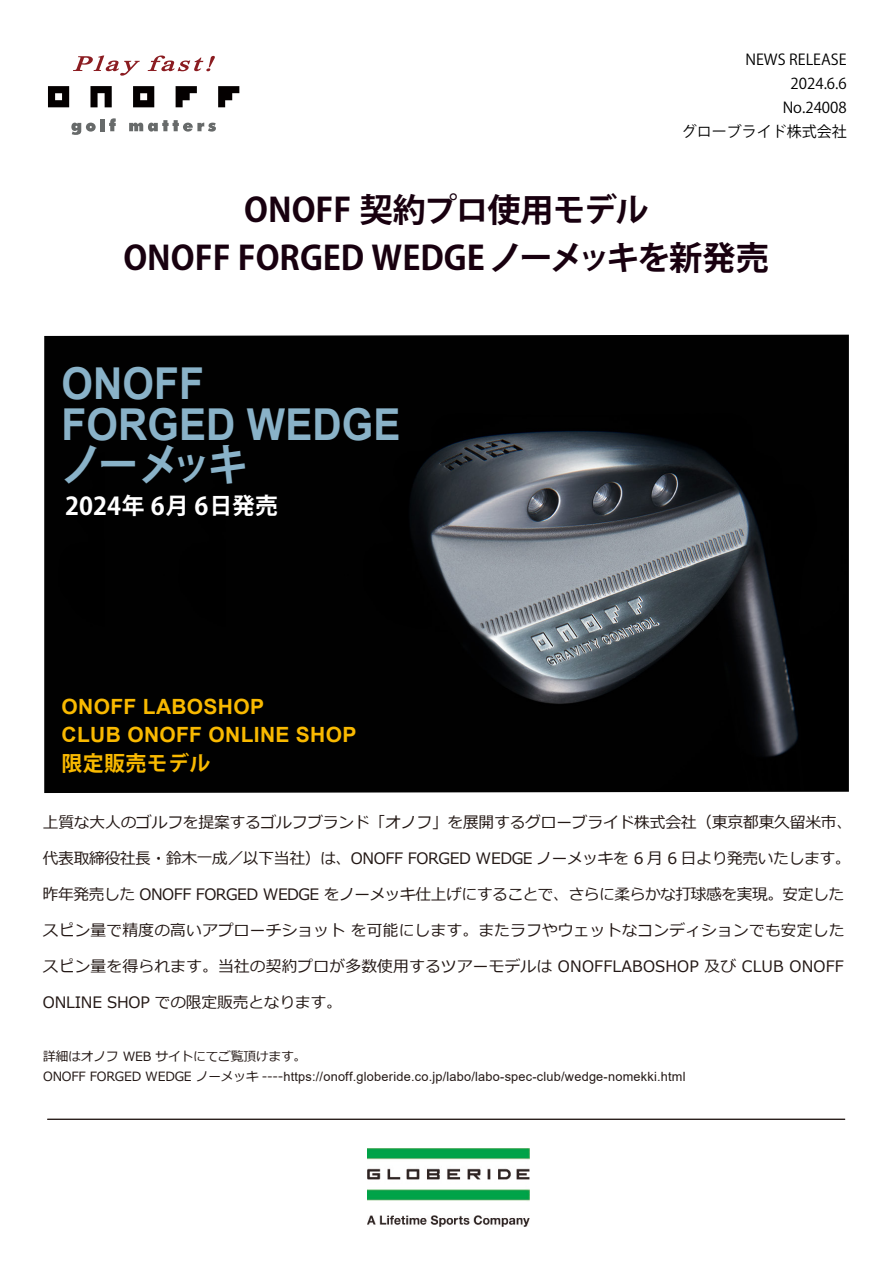
<style>
.page{position:relative;width:893px;height:1263px;background:#fff}
.page>*{position:absolute;margin:0;border:0;box-sizing:border-box;transform-origin:0 0}
.t1{font:700 43.95px/40.7px "Arial";color:#89b2c8;scale:.92 1}
.t2{font:700 43.95px "Koz Go Pr 6 N";letter-spacing:-.1em;color:#89b2c8;scale:.92 1}
.t3{font:700 33px/48px "Koz Go Pr 6 N";color:#18000f;text-align:center}
.t4{font:700 24.45px "Koz Go Pr 6 N";color:#fff}
.t5{font:700 21px/28.5px "Arial";letter-spacing:.015em;color:#f9b900}
.t6{font:700 21px "Koz Go Pr 6 N";letter-spacing:.015em;color:#f9b900}
.t7{font:15.75px "Meiryo";letter-spacing:-.01em;color:#231815}
.t8{font:15.75px "Meiryo";letter-spacing:.01em;color:#231815}
.t9{font:15.75px "Meiryo";letter-spacing:-.03em;color:#231815}
.t10{font:15px/24px "Koz Go Pr 6 N";color:#000;text-align:right}
.t11{font:12.75px "Arial";letter-spacing:.015em;color:#231815}
.t12{font:12.75px "Meiryo";letter-spacing:-.015em;color:#231815}
.s1{font-size:22.8px}
.s2{font-family:"Meiryo"}
</style>
<div class="page">
<img style="left:367px;top:1149px;width:162px;height:77px">
<hr style="left:47px;top:1119px;width:798px;height:1px;background:#221714">
<svg style="left:176px;top:86px;width:21px;height:21px"></svg>
<svg style="left:218px;top:86px;width:21px;height:21px"></svg>
<svg style="left:90px;top:86px;width:22px;height:21px"></svg>
<svg style="left:133px;top:86px;width:21px;height:21px"></svg>
<svg style="left:48px;top:86px;width:21px;height:21px"></svg>
<svg style="left:71px;top:123px;width:25px;height:12px"></svg>
<div style="left:100px;top:119px;width:5px;height:12px;background:#676a6a"></div>
<svg style="left:109px;top:118px;width:7px;height:13px"></svg>
<svg style="left:129px;top:120px;width:87px;height:12px"></svg>
<svg style="left:73px;top:56px;width:67px;height:20px"></svg>
<svg style="left:148px;top:56px;width:67px;height:16px"></svg>
<img style="left:44px;top:335px;width:805px;height:458px">
<p class="t10" style="left:682px;top:48px;width:166px">NEWS RELEASE<br>2024.6.6<br>No.24008<br>グローブライド株式会社</p>
<h2 class="t3" style="left:123px;top:187px;width:647px">ONOFF 契約プロ使用モデル<br>ONOFF FORGED WEDGE ノーメッキを新発売</h2>
<h1 class="t1" style="left:62px;top:364px;width:370px">ONOFF<br>FORGED WEDGE</h1>
<h1 class="t2" style="left:62px;top:440px;width:205px">ノーメッキ</h1>
<h3 class="t4" style="left:65px;top:492px;width:214px">2024<span class="s1">年</span> 6<span class="s1">月</span> 6<span class="s1">日発売</span></h3>
<h3 class="t5" style="left:62px;top:692px;width:296px">ONOFF LABOSHOP<br>CLUB ONOFF ONLINE SHOP</h3>
<h3 class="t6" style="left:62px;top:752px;width:150px">限定販売モデル</h3>
<p class="t7" style="left:43px;top:812px;width:811px">上質な大人のゴルフを提案するゴルフブランド「オノフ」を展開するグローブライド株式会社（東京都東久留米市、</p>
<p class="t7" style="left:43px;top:848px;width:809px">代表取締役社長・鈴木一成／以下当社）は、ONOFF FORGED WEDGE ノーメッキを 6 月 6 日より発売いたします。</p>
<p class="t9" style="left:43px;top:884px;width:803px">昨年発売した ONOFF FORGED WEDGE をノーメッキ仕上げにすることで、さらに柔らかな打球感を実現。安定した</p>
<p class="t8" style="left:43px;top:920px;width:803px">スピン量で精度の高いアプローチショット を可能にします。またラフやウェットなコンディションでも安定した</p>
<p class="t8" style="left:43px;top:956px;width:803px">スピン量を得られます。当社の契約プロが多数使用するツアーモデルは ONOFFLABOSHOP 及び CLUB ONOFF</p>
<p class="t7" style="left:43px;top:992px;width:301px">ONLINE SHOP での限定販売となります。</p>
<p class="t12" style="left:43px;top:1048px;width:265px">詳細はオノフ WEB サイトにてご覧頂けます。</p>
<p class="t11" style="left:43px;top:1067px;width:644px"><span class="s2">ONOFF FORGED WEDGE ノーメッキ ----</span>https://onoff.globeride.co.jp/labo/labo-spec-club/wedge-nomekki.html</p>
</div>
